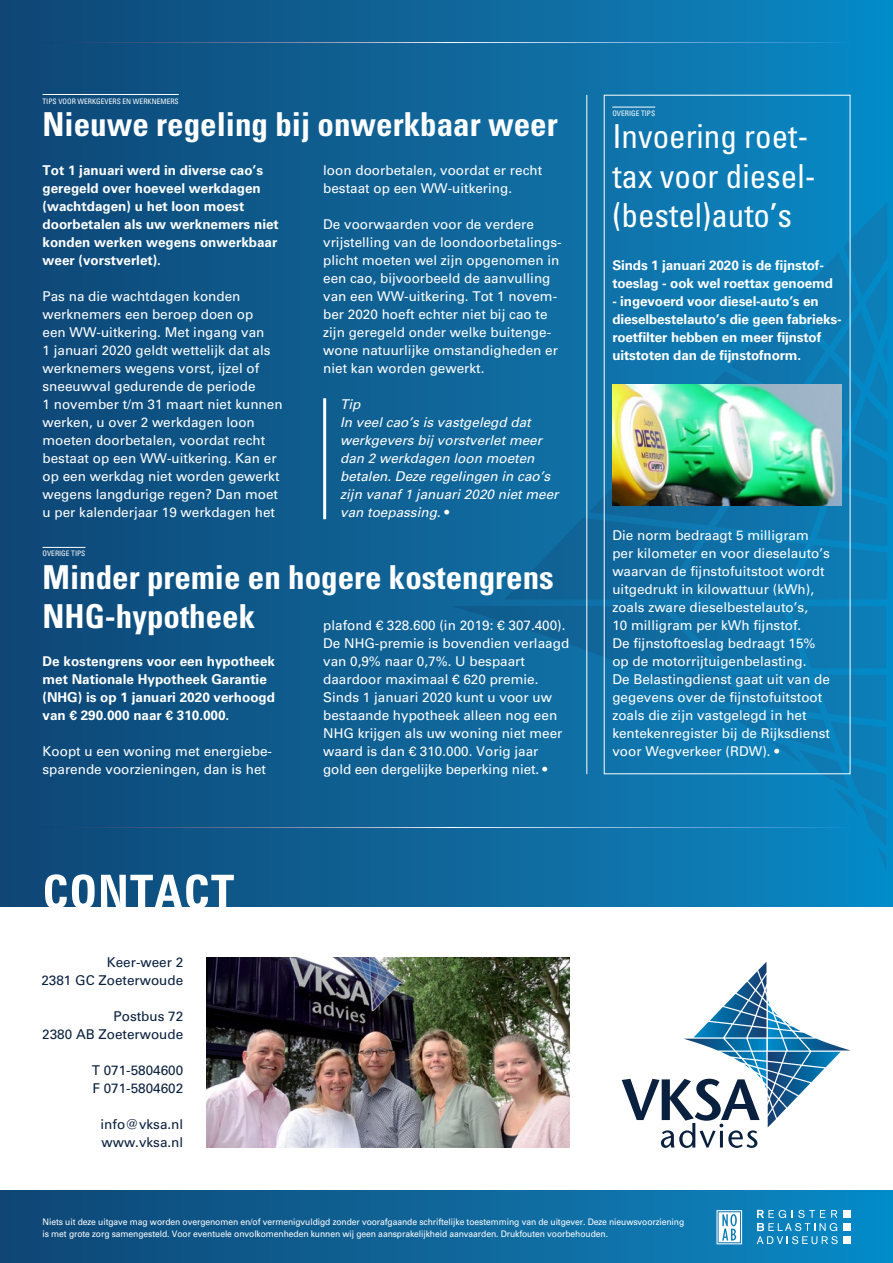
<style>
.page{position:relative;width:893px;height:1263px;background:#fff}
.page>*{position:absolute;margin:0;border:0;box-sizing:border-box;transform-origin:0 0}
.t1{font:700 condensed 33px/39.6px "Univers LT Std";color:#fff}
.t2{font:condensed 33px/39.6px "Univers LT Std";color:#fff}
.t3{font:13.5px/18px "Univers LT Std";color:#fff}
.t4{font:700 13.5px/18px "Univers LT Std";color:#fff}
.t5{font:italic 13.5px/18px "Univers LT Std";color:#fff}
.t6{font:13.5px/18px "Univers LT Std";color:#0a203f;text-align:right}
.t7{font:9px/12px "Univers LT Std";letter-spacing:-.01em;color:#fff;scale:.95 1}
.t8{font:condensed 7.5px "Univers LT Std";color:#fff}
.s1{font-style:normal}
</style>
<div class="page">
<div style="left:0;top:0;width:893px;height:907px;background:linear-gradient(to right,#104573,#0c8ac5)"></div>
<div style="left:0;top:1191px;width:893px;height:72px;background:linear-gradient(to right,#104573,#0b89c5)"></div>
<svg style="left:452px;top:202px;width:435px;height:670px;background:#0f74ab"></svg>
<hr style="left:43px;top:42px;width:807px;height:1px;background:#fff">
<hr style="left:43px;top:827px;width:807px;height:1px;background:#fff">
<svg style="left:757px;top:1210px;width:81px;height:34px;background:#3799c9"></svg>
<div style="left:843px;top:1236px;width:7px;height:8px;background:#fff"></div>
<div style="left:843px;top:1223px;width:7px;height:8px;background:#fff"></div>
<div style="left:843px;top:1210px;width:7px;height:8px;background:#fff"></div>
<svg style="left:45px;top:874px;width:189px;height:33px"></svg>
<svg style="left:622px;top:962px;width:229px;height:186px"></svg>
<svg style="left:716px;top:1210px;width:26px;height:34px"></svg>
<img style="left:207px;top:958px;width:362px;height:190px">
<hr style="left:612px;top:107px;width:43px;height:1px;background:#fff">
<hr style="left:43px;top:547px;width:42px;height:1px;background:#fff">
<hr style="left:43px;top:94px;width:136px;height:1px;background:#fff">
<hr style="left:323px;top:398px;width:3px;height:121px;background:#fff">
<hr style="left:586px;top:95px;width:1px;height:679px;background:#fff">
<img style="left:612px;top:384px;width:230px;height:121px">
<p class="t8" style="left:43px;top:96px;width:138px">TIPS VOOR WERKGEVERS EN WERKNEMERS</p>
<h1 class="t1" style="left:43px;top:104px;width:517px">Nieuwe regeling bij onwerkbaar weer</h1>
<p class="t4" style="left:43px;top:161px;width:238px">Tot 1 januari werd in diverse cao’s geregeld over hoeveel werkdagen (wachtdagen) u het loon moest doorbetalen als uw werknemers niet konden werken wegens onwerkbaar weer (vorstverlet).</p>
<p class="t3" style="left:43px;top:287px;width:242px">Pas na die wachtdagen konden werknemers een beroep doen op<br>een WW-uitkering. Met ingang van<br>1 januari 2020 geldt wettelijk dat als werknemers wegens vorst, ijzel of sneeuwval gedurende de periode<br>1 november t/m 31 maart niet kunnen werken, u over 2 werkdagen loon moeten doorbetalen, voordat recht bestaat op een WW-uitkering. Kan er op een werkdag niet worden gewerkt wegens langdurige regen? Dan moet u per kalenderjaar 19 werkdagen het</p>
<p class="t3" style="left:323px;top:161px;width:221px">loon doorbetalen, voordat er recht bestaat op een WW-uitkering.</p>
<p class="t3" style="left:323px;top:215px;width:240px">De voorwaarden voor de verdere vrijstelling van de loondoorbetalings&shy;plicht moeten wel zijn opgenomen in een cao, bijvoorbeeld de aanvulling van een WW-uitkering. Tot 1 novem&shy;ber 2020 hoeft echter niet bij cao te zijn geregeld onder welke buitenge&shy;wone natuurlijke omstandigheden er niet kan worden gewerkt.</p>
<p class="t5" style="left:340px;top:395px;width:220px">Tip<br>In veel cao’s is vastgelegd dat werkgevers bij vorstverlet meer dan 2 werkdagen loon moeten betalen. Deze regelingen in cao’s zijn vanaf 1 januari 2020 niet meer van toepassing. <span class="s1">•</span></p>
<p class="t8" style="left:43px;top:549px;width:44px">OVERIGE TIPS</p>
<h1 class="t1" style="left:43px;top:557px;width:513px">Minder premie en hogere kostengrens<br>NHG-hypotheek</h1>
<p class="t3" style="left:323px;top:616px;width:248px">plafond € 328.600 (in 2019: € 307.400).<br>De NHG-premie is bovendien verlaagd van 0,9% naar 0,7%. U bespaart daardoor maximaal € 620 premie.<br>Sinds 1 januari 2020 kunt u voor uw bestaande hypotheek alleen nog een NHG krijgen als uw woning niet meer waard is dan € 310.000. Vorig jaar gold een dergelijke beperking niet. •</p>
<p class="t4" style="left:43px;top:652px;width:234px">De kostengrens voor een hypotheek met Nationale Hypotheek Garantie (NHG) is op 1 januari 2020 verhoogd van € 290.000 naar € 310.000.</p>
<p class="t3" style="left:43px;top:742px;width:231px">Koopt u een woning met energiebe&shy;sparende voorzieningen, dan is het</p>
<p class="t8" style="left:612px;top:109px;width:44px">OVERIGE TIPS</p>
<h1 class="t2" style="left:612px;top:116px;width:205px">Invoering roet&shy;tax voor diesel-(bestel)auto’s</h1>
<p class="t4" style="left:612px;top:256px;width:222px">Sinds 1 januari 2020 is de fijnstof&shy;toeslag - ook wel roettax genoemd</p>
<p class="t4" style="left:612px;top:292px;width:231px">- ingevoerd voor diesel-auto’s en dieselbestelauto’s die geen fabrieks&shy;roetfilter hebben en meer fijnstof uitstoten dan de fijnstofnorm.</p>
<p class="t3" style="left:612px;top:526px;width:219px">Die norm bedraagt 5 milligram per kilometer en voor dieselauto’s waarvan de fijnstofuitstoot wordt uitgedrukt in kilowattuur (kWh), zoals zware dieselbestelauto’s,<br>10 milligram per kWh fijnstof.<br>De fijnstoftoeslag bedraagt 15% op de motorrijtuigenbelasting.<br>De Belastingdienst gaat uit van de gegevens over de fijnstofuitstoot zoals die zijn vastgelegd in het kentekenregister bij de Rijksdienst voor Wegverkeer (RDW). •</p>
<p class="t6" style="left:41px;top:954px;width:143px">Keer-weer 2<br>2381 GC Zoeterwoude</p>
<p class="t6" style="left:42px;top:1008px;width:143px">Postbus 72<br>2380 AB Zoeterwoude</p>
<p class="t6" style="left:92px;top:1062px;width:93px;text-align:left">T 071-5804600<br>F 071-5804602</p>
<p class="t6" style="left:101px;top:1116px;width:84px;text-align:left">info@vksa.nl www.vksa.nl</p>
<p class="t7" style="left:43px;top:1216px;width:677px">Niets uit deze uitgave mag worden overgenomen en/of vermenigvuldigd zonder voorafgaande schriftelijke toestemming van de uitgever. Deze nieuwsvoorziening is met grote zorg samengesteld. Voor eventuele onvolkomenheden kunnen wij geen aansprakelijkheid aanvaarden. Drukfouten voorbehouden.</p>
</div>
